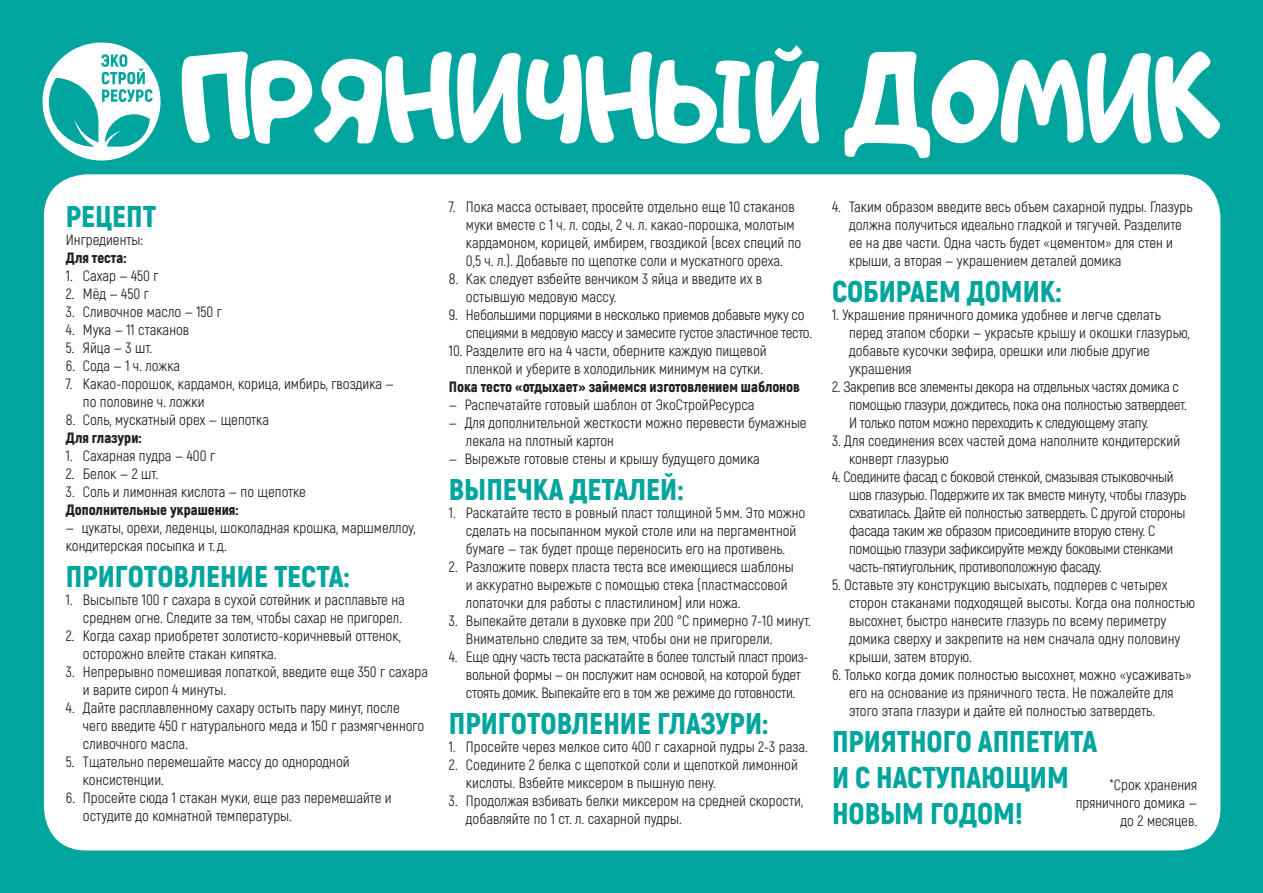
<style>
.page{position:relative;width:1263px;height:893px;background:#00a59e}
.page>*{position:absolute;margin:0;border:0;box-sizing:border-box;transform-origin:0 0}
.t1{font:142.5px "Adigiana Extreme";color:#fff;scale:.82 1}
.t2{font:900 30px/36px "Akrobat";color:#00a59e}
.t3{font:15px/18px "Akrobat";color:#231f20}
.t4{font:15px/18px "Akrobat";letter-spacing:-.02em;color:#231f20}
.t5{font:900 15px "Akrobat";color:#231f20}
</style>
<div class="page">
<div style="left:44px;top:174px;width:1176px;height:676px;background:#fff;border-radius:43px"></div>
<svg style="left:43px;top:43px;width:118px;height:118px"></svg>
<h1 class="t1" style="left:181px;top:4px;width:1269px">ПРЯНИЧНЫЙ ДОМИК</h1>
<h2 class="t2" style="left:66px;top:198px;width:92px">РЕЦЕПТ</h2>
<p class="t3" style="left:66px;top:231px;width:79px">Ингредиенты:</p>
<p class="t5" style="left:66px;top:248px;width:62px">Для теста:</p>
<p class="t3" style="left:66px;top:267px;width:94px">1. Сахар — 450 г</p>
<p class="t3" style="left:66px;top:285px;width:84px">2. Мёд — 450 г</p>
<p class="t3" style="left:66px;top:303px;width:158px">3. Сливочное масло — 150 г</p>
<p class="t3" style="left:66px;top:321px;width:125px">4. Мука — 11 стаканов</p>
<p class="t3" style="left:66px;top:339px;width:88px">5. Яйца — 3 шт.</p>
<p class="t3" style="left:66px;top:357px;width:116px">6. Сода — 1 ч. ложка</p>
<p class="t3" style="left:83px;top:375px;width:312px;text-indent:-17px">7. Какао-порошок, кардамон, корица, имбирь, гвоздика — по половине ч. ложки</p>
<p class="t3" style="left:66px;top:411px;width:205px">8. Соль, мускатный орех — щепотка</p>
<p class="t5" style="left:66px;top:428px;width:77px">Для глазури:</p>
<p class="t3" style="left:66px;top:447px;width:151px">1. Сахарная пудра — 400 г</p>
<p class="t3" style="left:66px;top:465px;width:94px">2. Белок — 2 шт.</p>
<p class="t3" style="left:66px;top:483px;width:242px">3. Соль и лимонная кислота — по щепотке</p>
<p class="t5" style="left:66px;top:500px;width:174px">Дополнительные украшения:</p>
<p class="t3" style="left:66px;top:519px;width:351px">— цукаты, орехи, леденцы, шоколадная крошка, маршмеллоу, кондитерская посыпка и т. д.</p>
<h2 class="t2" style="left:66px;top:558px;width:285px">ПРИГОТОВЛЕНИЕ ТЕСТА:</h2>
<p class="t3" style="left:66px;top:591px;width:340px;text-align:right">1. Высыпьте 100 г сахара в сухой сотейник и расплавьте на среднем огне. Следите за тем, чтобы сахар не пригорел.</p>
<p class="t3" style="left:83px;top:627px;width:319px;text-indent:-17px">2. Когда сахар приобретет золотисто-коричневый оттенок, осторожно влейте стакан кипятка.</p>
<p class="t3" style="left:83px;top:663px;width:347px;text-indent:-17px">3. Непрерывно помешивая лопаткой, введите еще 350 г сахара и варите сироп 4 минуты.</p>
<p class="t3" style="left:83px;top:699px;width:343px;text-indent:-17px">4. Дайте расплавленному сахару остыть пару минут, после чего введите 450 г натурального меда и 150 г размягченного сливочного масла.</p>
<p class="t3" style="left:83px;top:753px;width:268px;text-indent:-17px">5. Тщательно перемешайте массу до однородной консистенции.</p>
<p class="t3" style="left:83px;top:789px;width:310px;text-indent:-17px">6. Просейте сюда 1 стакан муки, еще раз перемешайте и остудите до комнатной температуры.</p>
<p class="t3" style="left:466px;top:198px;width:337px;text-indent:-17px">7. Пока масса остывает, просейте отдельно еще 10 стаканов муки вместе с 1 ч. л. соды, 2 ч. л. какао-порошка, молотым кардамоном, корицей, имбирем, гвоздикой (всех специй по 0,5 ч. л.). Добавьте по щепотке соли и мускатного ореха.</p>
<p class="t3" style="left:466px;top:270px;width:298px;text-indent:-17px">8. Как следует взбейте венчиком 3 яйца и введите их в остывшую медовую массу.</p>
<p class="t4" style="left:466px;top:306px;width:348px;text-indent:-17px">9. Небольшими порциями в несколько приемов добавьте муку со специями в медовую массу и замесите густое эластичное тесто.</p>
<p class="t3" style="left:449px;top:342px;width:319px;text-align:right">10. Разделите его на 4 части, оберните каждую пищевой пленкой и уберите в холодильник минимум на сутки.</p>
<p class="t5" style="left:449px;top:377px;width:352px">Пока тесто «отдыхает» займемся изготовлением шаблонов</p>
<p class="t3" style="left:449px;top:396px;width:307px">— Распечатайте готовый шаблон от ЭкоСтройРесурса</p>
<p class="t3" style="left:466px;top:414px;width:342px;text-indent:-17px">— Для дополнительной жесткости можно перевести бумажные лекала на плотный картон</p>
<p class="t3" style="left:449px;top:450px;width:312px">— Вырежьте готовые стены и крышу будущего домика</p>
<h2 class="t2" style="left:449px;top:472px;width:236px">ВЫПЕЧКА ДЕТАЛЕЙ:</h2>
<p class="t3" style="left:449px;top:504px;width:358px;text-align:center">1. Раскатайте тесто в ровный пласт толщиной 5мм. Это можно сделать на посыпанном мукой столе или на пергаментной бумаге — так будет проще переносить его на противень.</p>
<p class="t3" style="left:466px;top:558px;width:329px;text-indent:-17px">2. Разложите поверх пласта теста все имеющиеся шаблоны и аккуратно вырежьте с помощью стека (пластмассовой лопаточки для работы с пластилином) или ножа.</p>
<p class="t3" style="left:466px;top:612px;width:346px;text-indent:-17px">3. Выпекайте детали в духовке при 200 °C примерно 7‑10 минут.<br>Внимательно следите за тем, чтобы они не пригорели.</p>
<p class="t4" style="left:466px;top:648px;width:344px;text-indent:-17px">4. Еще одну часть теста раскатайте в более толстый пласт произ&shy;вольной формы — он послужит нам основой, на которой будет стоять домик. Выпекайте его в том же режиме до готовности.</p>
<h2 class="t2" style="left:449px;top:706px;width:320px">ПРИГОТОВЛЕНИЕ ГЛАЗУРИ:</h2>
<p class="t3" style="left:449px;top:738px;width:360px">1. Просейте через мелкое сито 400 г сахарной пудры 2‑3 раза.</p>
<p class="t3" style="left:466px;top:756px;width:333px;text-indent:-17px">2. Соедините 2 белка с щепоткой соли и щепоткой лимонной кислоты. Взбейте миксером в пышную пену.</p>
<p class="t3" style="left:466px;top:792px;width:339px;text-indent:-17px">3. Продолжая взбивать белки миксером на средней скорости, добавляйте по 1 ст. л. сахарной пудры.</p>
<p class="t3" style="left:849px;top:198px;width:345px;text-indent:-17px">4. Таким образом введите весь объем сахарной пудры. Глазурь должна получиться идеально гладкой и тягучей. Разделите ее на две части. Одна часть будет «цементом» для стен и крыши, а вторая — украшением деталей домика</p>
<h2 class="t2" style="left:832px;top:274px;width:231px">СОБИРАЕМ ДОМИК:</h2>
<p class="t3" style="left:849px;top:306px;width:342px;text-indent:-17px">1. Украшение пряничного домика удобнее и легче сделать перед этапом сборки — украсьте крышу и окошки глазурью, добавьте кусочки зефира, орешки или любые другие украшения</p>
<p class="t4" style="left:849px;top:378px;width:339px;text-indent:-17px">2. Закрепив все элементы декора на отдельных частях домика с помощью глазури, дождитесь, пока она полностью затвердеет.<br>И только потом можно переходить к следующему этапу.</p>
<p class="t3" style="left:849px;top:432px;width:333px;text-indent:-17px">3. Для соединения всех частей дома наполните кондитерский конверт глазурью</p>
<p class="t4" style="left:849px;top:468px;width:339px;text-indent:-17px">4. Соедините фасад с боковой стенкой, смазывая стыковочный шов глазурью. Подержите их так вместе минуту, чтобы глазурь схватилась. Дайте ей полностью затвердеть. С другой стороны фасада таким же образом присоедините вторую стену. С помощью глазури зафиксируйте между боковыми стенками часть-пятиугольник, противоположную фасаду.</p>
<p class="t3" style="left:849px;top:576px;width:348px;text-indent:-17px">5. Оставьте эту конструкцию высыхать, подперев с четырех сторон стаканами подходящей высоты. Когда она полностью высохнет, быстро нанесите глазурь по всему периметру домика сверху и закрепите на нем сначала одну половину крыши, затем вторую.</p>
<p class="t3" style="left:849px;top:666px;width:344px;text-indent:-17px">6. Только когда домик полностью высохнет, можно «усаживать» его на основание из пряничного теста. Не пожалейте для этого этапа глазури и дайте ей полностью затвердеть.</p>
<h2 class="t2" style="left:832px;top:724px;width:267px">ПРИЯТНОГО АППЕТИТА<br>И С НАСТУПАЮЩИМ<br>НОВЫМ ГОДОМ!</h2>
<p class="t3" style="left:1076px;top:776px;width:123px;text-align:right">*Срок хранения пряничного домика — до 2 месяцев.</p>
</div>
